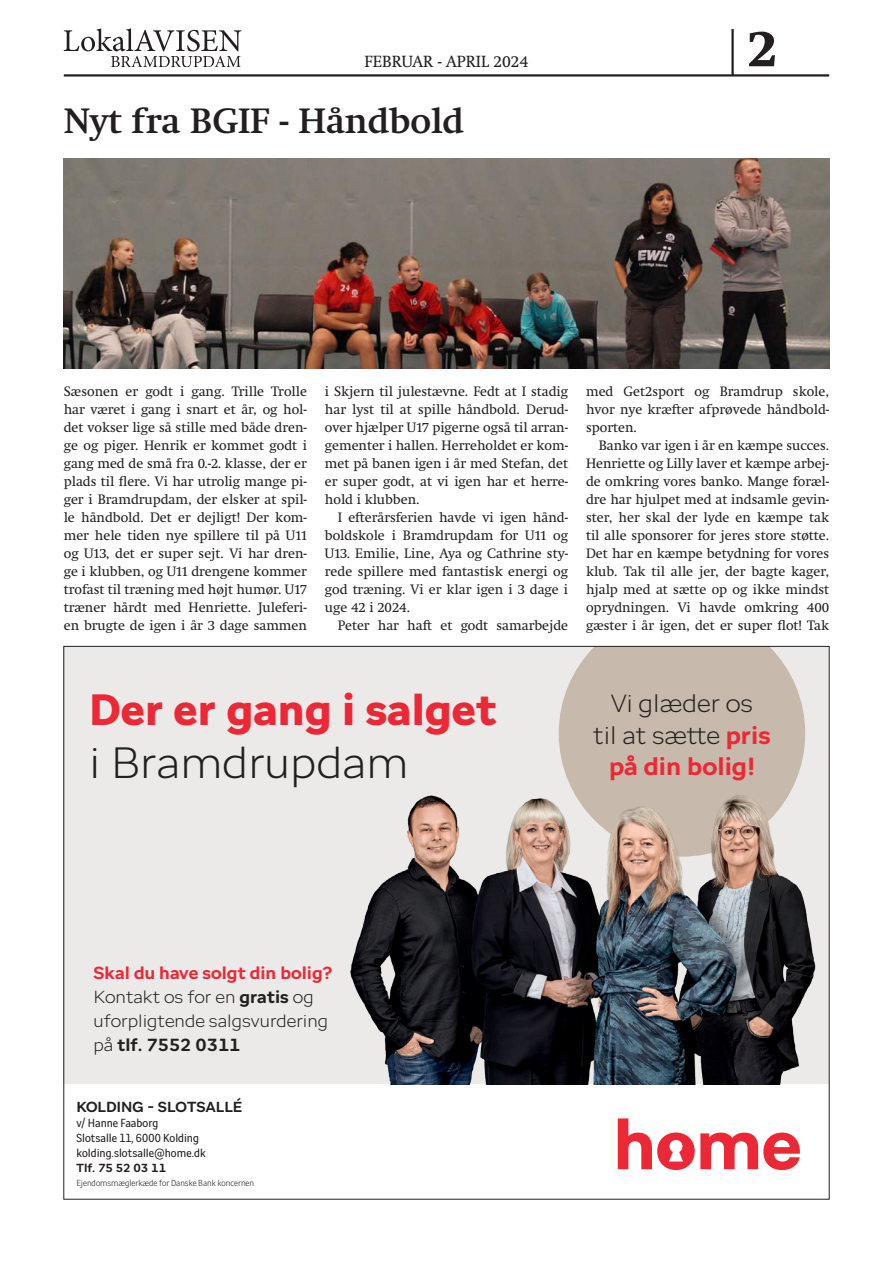
<style>
.page{position:relative;width:893px;height:1263px;background:#fff}
.page>*{position:absolute;margin:0;border:0;box-sizing:border-box;transform-origin:0 0}
.t1{font:700 52.5px "Swift Neue LT Pro";color:#231f20}
.t2{font:900 45px "Home";color:#ed2836}
.t3{font:300 45px "Home";color:#231f20}
.t4{font:600 36px "Swift Neue LT Pro";letter-spacing:-.005em;color:#231f20}
.t5{font:300 25.5px/31.5px "Home";color:#231f20;text-align:center}
.t6{font:300 18px/24px "Home";color:#231f20}
.t7{font:16.5px "Swift Neue LT Pro";color:#231f20}
.t8{font:700 15px "Home";color:#231f20}
.t9{font:13.95px/18px "Swift Neue LT Pro";color:#231f20;text-align:justify}
.t10{font:condensed 12px/15px "Home";color:#231f20}
.t11{font:700 12px "Home";color:#231f20}
.t12{font:300 condensed 9px "Home";color:#231f20}
.s1{font-weight:700;color:#ed2836}
.s2{font-weight:700}
</style>
<div class="page">
<hr style="left:64px;top:74px;width:765px;height:3px;background:#231f20">
<hr style="left:731px;top:29px;width:3px;height:47px;background:#231f20">
<svg style="left:64px;top:29px;width:177px;height:38px"></svg>
<img style="left:64px;top:159px;width:765px;height:210px">
<div style="left:64px;top:646px;width:765px;height:553px;background:#ebeae9"></div>
<div style="left:64px;top:1084px;width:765px;height:115px;background:#fff"></div>
<svg style="left:561px;top:648px;width:242px;height:62px;fill:#c7b9ab"></svg>
<svg style="left:618px;top:1118px;width:182px;height:52px"></svg>
<img style="left:350px;top:710px;width:466px;height:374px">
<p class="t7" style="left:365px;top:52px;width:165px">FEBRUAR - APRIL 2024</p>
<h3 class="t4" style="left:64px;top:100px;width:402px">Nyt fra BGIF - Håndbold</h3>
<h1 class="t1" style="left:747px;top:18px;width:31px">2</h1>
<p class="t9" style="left:64px;top:382px;width:245px">Sæsonen er godt i gang. Trille Trolle har været i gang i snart et år, og hol&shy;det vokser lige så stille med både dren&shy;ge og piger. Henrik er kommet godt i gang med de små fra 0.-2. klasse, der er plads til flere. Vi har utrolig mange pi&shy;ger i Bramdrupdam, der elsker at spil&shy;le håndbold. Det er dejligt! Der kom&shy;mer hele tiden nye spillere til på U11 og U13, det er super sejt. Vi har dren&shy;ge i klubben, og U11 drengene kommer trofast til træning med højt humør. U17 træner hårdt med Henriette. Juleferi&shy;en brugte de igen i år 3 dage sammen</p>
<p class="t9" style="left:325px;top:382px;width:245px">i Skjern til julestævne. Fedt at I stadig har lyst til at spille håndbold. Derud&shy;over hjælper U17 pigerne også til arran&shy;gementer i hallen. Herreholdet er kom&shy;met på banen igen i år med Stefan, det er super godt, at vi igen har et herre&shy;hold i klubben.</p>
<p class="t9" style="left:325px;top:508px;width:245px;text-indent:13px">I efterårsferien havde vi igen hånd&shy;boldskole i Bramdrupdam for U11 og U13. Emilie, Line, Aya og Cathrine sty&shy;rede spillere med fantastisk energi og god træning. Vi er klar igen i 3 dage i uge 42 i 2024.</p>
<p class="t9" style="left:338px;top:616px;width:232px">Peter har haft et godt samarbejde</p>
<p class="t9" style="left:586px;top:382px;width:245px">med Get2sport og Bramdrup skole, hvor nye kræfter afprøvede håndbold&shy;sporten.</p>
<p class="t9" style="left:586px;top:436px;width:245px;text-indent:13px">Banko var igen i år en kæmpe succes.<br>Henriette og Lilly laver et kæmpe arbej&shy;de omkring vores banko. Mange foræl&shy;dre har hjulpet med at indsamle gevin&shy;ster, her skal der lyde en kæmpe tak til alle sponsorer for jeres store støtte.<br>Det har en kæmpe betydning for vores klub. Tak til alle jer, der bagte kager, hjalp med at sætte op og ikke mindst oprydningen. Vi havde omkring 400 gæster i år igen, det er super flot! Tak</p>
<h2 class="t2" style="left:89px;top:681px;width:409px">Der er gang i salget</h2>
<h2 class="t3" style="left:89px;top:735px;width:321px">i Bramdrupdam</h2>
<h3 class="t5" style="left:593px;top:687px;width:179px">Vi glæder os<br>til at sætte <span class="s1">pris på din bolig!</span></h3>
<p class="t6" style="left:94px;top:960px;width:240px"><span class="s1">Skal du have solgt din bolig?<br></span>Kontakt os for en <span class="s2">gratis</span> og uforpligtende salgsvurdering på <span class="s2">tlf. 7552 0311</span></p>
<p class="t8" style="left:77px;top:1098px;width:167px">KOLDING - SLOTSALLÉ</p>
<p class="t10" style="left:77px;top:1115px;width:131px">v/ Hanne Faaborg<br>Slotsalle 11 , 6000 Kolding kolding.slotsalle @home.dk</p>
<p class="t11" style="left:77px;top:1160px;width:91px">Tlf. 75 52 03 11</p>
<p class="t12" style="left:77px;top:1177px;width:179px">Ejendomsmæglerkæde for Danske Bank koncernen</p>
</div>
